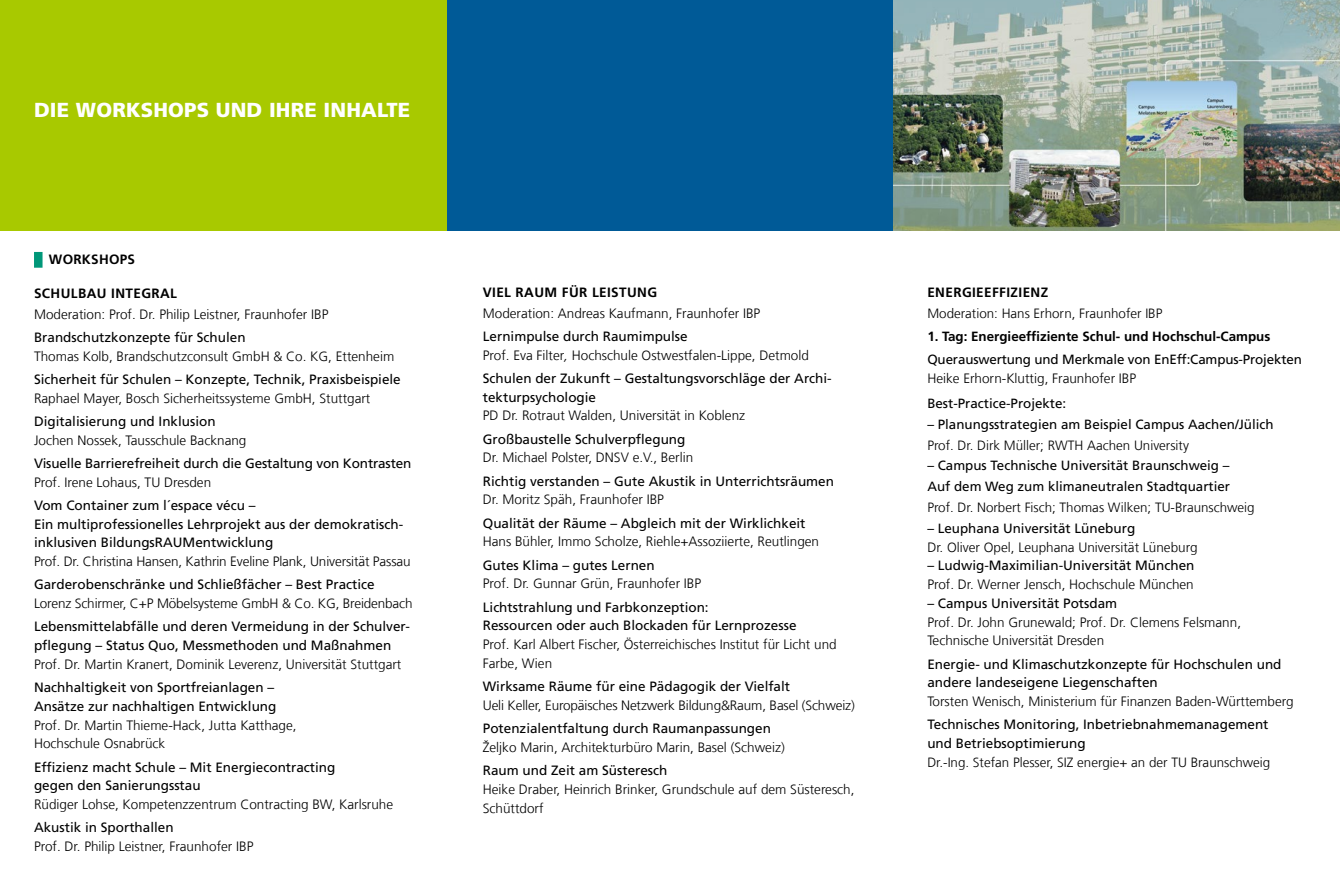
<style>
.page{position:relative;width:1340px;height:893px;background:#fff}
.page>*{position:absolute;margin:0;border:0;box-sizing:border-box;transform-origin:0 0}
.t1{font:900 20.25px "Frutiger LT Com";letter-spacing:.01em;color:#fff}
.t2{font:300 13.5px/18.8px "Frutiger LT Com";color:#000}
.t3{font:13.5px/18.8px "Frutiger LT Com";color:#000}
.t4{font:700 13.5px "Frutiger LT Com";letter-spacing:.03em;color:#000}
.t5{font:13.35px/20.9px "Frutiger LT Com";color:#000}
.t6{font:300 13.35px "Frutiger LT Com";color:#000}
.t7{font:700 13.35px "Frutiger LT Com";color:#000}
.s1{font-weight:400}
.s2{font-style:italic}
.s3{font-size:13.5px}
</style>
<div class="page">
<div style="left:34px;top:252px;width:9px;height:16px;background:#009779"></div>
<div style="left:446px;top:0;width:447px;height:231px;background:#005a97"></div>
<div style="left:0;top:0;width:446px;height:231px;background:#a8c900"></div>
<img style="left:893px;top:0;width:446px;height:231px">
<h1 class="t1" style="left:34px;top:97px;width:378px">DIE WORKSHOPS UND IHRE INHALTE</h1>
<p class="t4" style="left:49px;top:251px;width:88px">WORKSHOPS</p>
<p class="t4" style="left:34px;top:285px;width:144px">SCHULBAU INTEGRAL</p>
<p class="t2" style="left:34px;top:305px;width:296px">Moderation: Prof. Dr. Philip Leistner, Fraunhofer IBP</p>
<p class="t3" style="left:34px;top:328px;width:213px">Brandschutzkonzepte für Schulen</p>
<p class="t2" style="left:34px;top:347px;width:362px">Thomas Kolb, Brandschutzconsult GmbH &amp; Co. KG, Ettenheim</p>
<p class="t3" style="left:34px;top:370px;width:368px">Sicherheit für Schulen – Konzepte, Technik, Praxisbeispiele</p>
<p class="t2" style="left:34px;top:389px;width:338px">Raphael Mayer, Bosch Sicherheitssysteme GmbH, Stuttgart</p>
<p class="t3" style="left:34px;top:412px;width:183px">Digitalisierung und Inklusion</p>
<p class="t2" style="left:34px;top:431px;width:214px">Jochen Nossek, Tausschule Backnang</p>
<p class="t3" style="left:34px;top:454px;width:379px">Visuelle Barrierefreiheit durch die Gestaltung von Kontrasten</p>
<p class="t2" style="left:34px;top:473px;width:179px">Prof. Irene Lohaus, TU Dresden</p>
<p class="t3" style="left:34px;top:496px;width:371px">Vom Container zum l´espace vécu –<br>Ein multiprofessionelles Lehrprojekt aus der demokratisch&shy;inklusiven BildungsRAUMentwicklung</p>
<p class="t2" style="left:34px;top:552px;width:378px">Prof. Dr. Christina Hansen, Kathrin Eveline Plank, Universität Passau</p>
<p class="t3" style="left:34px;top:575px;width:342px">Garderobenschränke und Schließfächer – Best Practice</p>
<p class="t2" style="left:34px;top:594px;width:380px">Lorenz Schirmer, C+P Möbelsysteme GmbH &amp; Co. KG, Breidenbach</p>
<p class="t3" style="left:34px;top:617px;width:377px">Lebensmittelabfälle und deren Vermeidung in der Schulver&shy;pflegung – Status Quo, Messmethoden und Maßnahmen</p>
<p class="t2" style="left:34px;top:655px;width:369px">Prof. Dr. Martin Kranert, Dominik Leverenz, Universität Stuttgart</p>
<p class="t3" style="left:34px;top:678px;width:244px">Nachhaltigkeit von Sportfreianlagen –<br>Ansätze zur nachhaltigen Entwicklung</p>
<p class="t2" style="left:34px;top:716px;width:264px">Prof. Dr. Martin Thieme-Hack, Jutta Katthage,<br>Hochschule Osnabrück</p>
<p class="t3" style="left:34px;top:758px;width:303px">Effizienz macht Schule – Mit Energiecontracting gegen den Sanierungsstau</p>
<p class="t2" style="left:34px;top:795px;width:361px">Rüdiger Lohse, Kompetenzzentrum Contracting BW, Karlsruhe</p>
<p class="t3" style="left:34px;top:818px;width:141px">Akustik in Sporthallen</p>
<p class="t2" style="left:34px;top:837px;width:221px">Prof. Dr. Philip Leistner, Fraunhofer IBP</p>
<p class="t4" style="left:483px;top:284px;width:176px">VIEL RAUM FÜR LEISTUNG</p>
<p class="t2" style="left:483px;top:304px;width:279px">Moderation: Andreas Kaufmann, Fraunhofer IBP</p>
<p class="t2" style="left:483px;top:327px;width:328px"><span class="s1">Lernimpulse durch Raumimpulse<br></span>Prof. Eva Filter<span class="s2">,</span> Hochschule Ostwestfalen-Lippe, Detmold</p>
<p class="t3" style="left:483px;top:369px;width:350px">Schulen der Zukunft – Gestaltungsvorschläge der Archi&shy;tekturpsychologie</p>
<p class="t2" style="left:483px;top:406px;width:264px">PD Dr. Rotraut Walden, Universität in Koblenz</p>
<p class="t3" style="left:483px;top:430px;width:204px">Großbaustelle Schulverpflegung</p>
<p class="t2" style="left:483px;top:448px;width:212px">Dr. Michael Polster, DNSV e.V., Berlin</p>
<p class="t3" style="left:483px;top:472px;width:353px">Richtig verstanden – Gute Akustik in Unterrichtsräumen</p>
<p class="t2" style="left:483px;top:490px;width:183px">Dr. Moritz Späh, Fraunhofer IBP</p>
<p class="t3" style="left:483px;top:514px;width:324px">Qualität der Räume – Abgleich mit der Wirklichkeit</p>
<p class="t2" style="left:483px;top:532px;width:338px">Hans Bühler, Immo Scholze, Riehle+Assoziierte, Reutlingen</p>
<p class="t3" style="left:483px;top:556px;width:173px">Gutes Klima – gutes Lernen</p>
<p class="t2" style="left:483px;top:574px;width:220px">Prof. Dr. Gunnar Grün, Fraunhofer IBP</p>
<p class="t3" style="left:483px;top:598px;width:315px">Lichtstrahlung und Farbkonzeption:<br>Ressourcen oder auch Blockaden für Lernprozesse</p>
<p class="t2" style="left:483px;top:635px;width:355px">Prof. Karl Albert Fischer, Österreichisches Institut für Licht und<br>Farbe, Wien</p>
<p class="t3" style="left:483px;top:677px;width:309px">Wirksame Räume für eine Pädagogik der Vielfalt</p>
<p class="t2" style="left:483px;top:696px;width:373px">Ueli Keller, Europäisches Netzwerk Bildung&amp;Raum, Basel (Schweiz)</p>
<p class="t3" style="left:483px;top:719px;width:290px">Potenzialentfaltung durch Raumanpassungen</p>
<p class="t2" style="left:483px;top:738px;width:303px">Željko Marin, Architekturbüro Marin, Basel (Schweiz)</p>
<p class="t3" style="left:483px;top:761px;width:186px">Raum und Zeit am Süsteresch</p>
<p class="t2" style="left:483px;top:780px;width:373px">Heike Draber, Heinrich Brinker, Grundschule auf dem Süsteresch,<br>Schüttdorf</p>
<p class="t4" style="left:927px;top:284px;width:122px">ENERGIEEFFIZIENZ</p>
<p class="t6" style="left:927px;top:306px;width:236px">Moderation: Hans Erhorn, Fraunhofer IBP</p>
<p class="t7" style="left:927px;top:328px;width:344px">1. Tag: Energieeffiziente Schul- und Hochschul-Campus</p>
<p class="t5" style="left:927px;top:349px;width:376px">Querauswertung und Merkmale von EnEff:Campus-Projekten</p>
<p class="t2" style="left:927px;top:369px;width:210px">Heike Erhorn-Kluttig, Fraunhofer IBP</p>
<p class="t5" style="left:927px;top:393px;width:140px">Best-Practice-Projekte:</p>
<p class="t5" style="left:927px;top:414px;width:348px">– Planungsstrategien am Beispiel Campus Aachen/Jülich</p>
<p class="t6" style="left:927px;top:437px;width:263px">Prof. Dr. Dirk Müller; RWTH Aachen University</p>
<p class="t5" style="left:927px;top:455px;width:304px">– Campus Technische Universität Braunschweig –<br>Auf dem Weg zum klimaneutralen Stadtquartier</p>
<p class="t6" style="left:927px;top:500px;width:329px">Prof. Dr. Norbert Fisch; Thomas Wilken; TU-Braunschweig</p>
<p class="t5" style="left:927px;top:518px;width:209px">– Leuphana Universität <span class="s3">Lüneburg</span></p>
<p class="t2" style="left:927px;top:538px;width:272px">Dr. Oliver Opel, Leuphana Universität Lüneburg</p>
<p class="t3" style="left:927px;top:556px;width:269px">– Ludwig-Maximilian-Universität München</p>
<p class="t2" style="left:927px;top:575px;width:268px">Prof. Dr. Werner Jensch, Hochschule München</p>
<p class="t3" style="left:927px;top:594px;width:191px">– Campus Universität Potsdam</p>
<p class="t2" style="left:927px;top:613px;width:315px">Prof. Dr. John Grunewald; Prof. Dr. Clemens Felsmann,<br>Technische Universität Dresden</p>
<p class="t3" style="left:927px;top:654px;width:356px">Energie- und Klimaschutzkonzepte für Hochschulen und andere landeseigene Liegenschaften</p>
<p class="t2" style="left:927px;top:692px;width:368px">Torsten Wenisch, Ministerium für Finanzen Baden-Württemberg</p>
<p class="t3" style="left:927px;top:715px;width:343px">Technisches Monitoring, Inbetriebnahmemanagement und Betriebsoptimierung</p>
<p class="t6" style="left:927px;top:754px;width:344px">Dr.-Ing. Stefan Plesser, SIZ energie+ an der TU Braunschweig</p>
</div>
